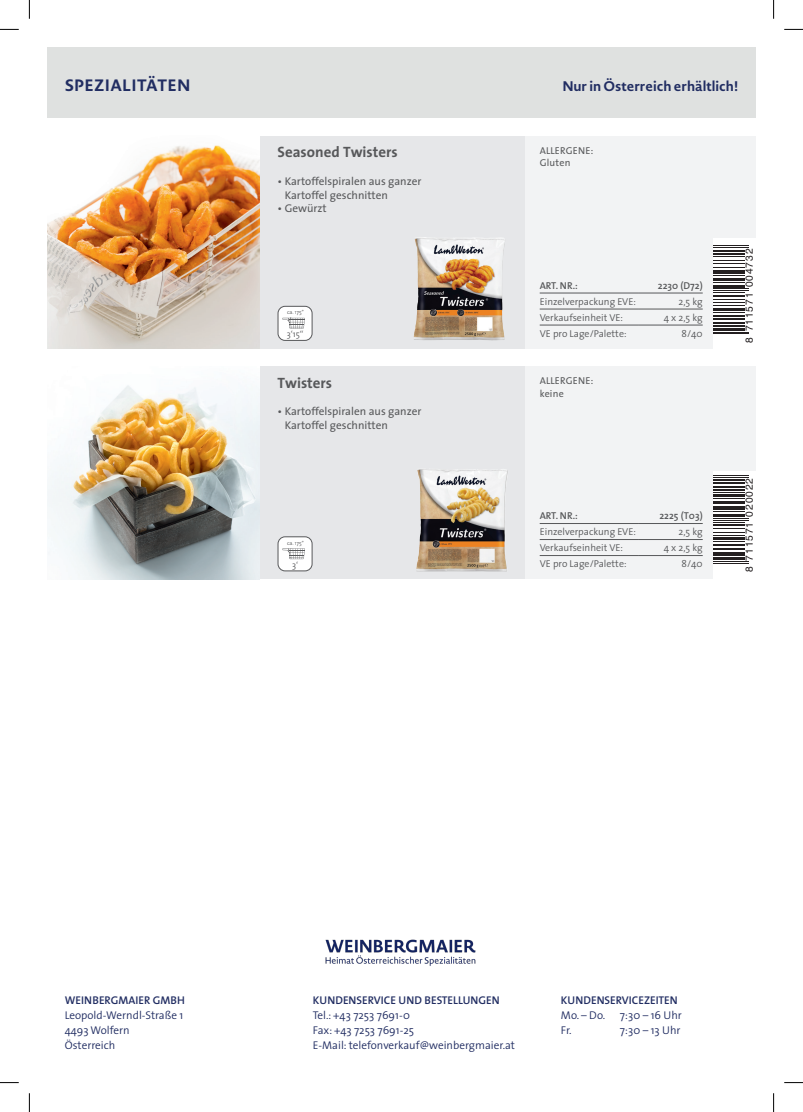
<style>
.page{position:relative;width:803px;height:1112px;background:#fff}
.page>*{position:absolute;margin:0;border:0;box-sizing:border-box;transform-origin:0 0}
.t1{font:700 16.25px "Novel Sans Pro";color:#212d62}
.t2{font:700 15px "The Sans";color:#57585a}
.t3{font:700 13.75px "Novel Sans Pro";color:#212d62}
.t4{font:300 11.25px/15px "The Sans";color:#212d62}
.t5{font:11.25px/13.8px "The Sans Plain";color:#57585a}
.t6{font:600 11.25px "The Sans";color:#212d62}
.t7{font:10.25px "Helvetica";letter-spacing:.085em;color:#231f20}
.t8{font:300 10px "The Sans";color:#57585a}
.t9{font:600 10px "The Sans";color:#57585a}
.t10{font:10px/12.5px "The Sans Plain";letter-spacing:.02em;color:#57585a}
.t11{font:300 8.75px "The Sans";color:#57585a}
.t12{font:300 5.62px "The Sans";color:#57585a}
</style>
<div class="page">
<div style="left:47px;top:136px;width:709px;height:212px;background:#e6e7e9"></div>
<div style="left:525px;top:136px;width:231px;height:212px;background:#f2f3f4"></div>
<img style="left:47px;top:136px;width:213px;height:212px">
<hr style="left:540px;top:309px;width:99px;height:1px;background:#57585a">
<hr style="left:639px;top:309px;width:64px;height:1px;background:#57585a">
<hr style="left:540px;top:325px;width:99px;height:1px;background:#57585a">
<hr style="left:639px;top:325px;width:64px;height:1px;background:#57585a">
<hr style="left:540px;top:292px;width:99px;height:1px;background:#57585a">
<hr style="left:639px;top:292px;width:64px;height:1px;background:#57585a">
<img style="left:413px;top:237px;width:92px;height:103px">
<div style="left:713px;top:238px;width:43px;height:110px;background:#fff"></div>
<hr style="left:713px;top:333px;width:36px;height:1px;background:#231f20">
<hr style="left:713px;top:331px;width:36px;height:1px;background:#231f20">
<hr style="left:713px;top:328px;width:32px;height:2px;background:#231f20">
<hr style="left:713px;top:325px;width:32px;height:2px;background:#231f20">
<hr style="left:713px;top:322px;width:32px;height:2px;background:#231f20">
<hr style="left:713px;top:318px;width:32px;height:2px;background:#231f20">
<hr style="left:713px;top:314px;width:32px;height:2px;background:#231f20">
<hr style="left:713px;top:312px;width:32px;height:1px;background:#231f20">
<hr style="left:713px;top:308px;width:32px;height:3px;background:#231f20">
<hr style="left:713px;top:305px;width:32px;height:1px;background:#231f20">
<hr style="left:713px;top:302px;width:32px;height:1px;background:#231f20">
<hr style="left:713px;top:299px;width:32px;height:1px;background:#231f20">
<hr style="left:713px;top:295px;width:32px;height:2px;background:#231f20">
<hr style="left:713px;top:292px;width:32px;height:1px;background:#231f20">
<hr style="left:713px;top:290px;width:36px;height:1px;background:#231f20">
<hr style="left:713px;top:288px;width:36px;height:1px;background:#231f20">
<hr style="left:713px;top:285px;width:32px;height:2px;background:#231f20">
<hr style="left:713px;top:282px;width:32px;height:1px;background:#231f20">
<hr style="left:713px;top:278px;width:32px;height:3px;background:#231f20">
<hr style="left:713px;top:275px;width:32px;height:1px;background:#231f20">
<hr style="left:713px;top:273px;width:32px;height:1px;background:#231f20">
<hr style="left:713px;top:270px;width:32px;height:2px;background:#231f20">
<hr style="left:713px;top:267px;width:32px;height:1px;background:#231f20">
<hr style="left:713px;top:263px;width:32px;height:1px;background:#231f20">
<hr style="left:713px;top:260px;width:32px;height:1px;background:#231f20">
<hr style="left:713px;top:256px;width:32px;height:1px;background:#231f20">
<hr style="left:713px;top:253px;width:32px;height:2px;background:#231f20">
<hr style="left:713px;top:250px;width:32px;height:2px;background:#231f20">
<hr style="left:713px;top:247px;width:36px;height:1px;background:#231f20">
<hr style="left:713px;top:245px;width:36px;height:1px;background:#231f20">
<div style="left:278px;top:306px;width:34px;height:34px;background:#fff;border-radius:7px"></div>
<div style="left:278px;top:306px;width:34px;height:34px;border:1px solid #57585a;border-radius:7px"></div>
<svg style="left:283px;top:318px;width:22px;height:10px"></svg>
<div style="left:47px;top:366px;width:709px;height:213px;background:#e6e7e9"></div>
<div style="left:525px;top:366px;width:231px;height:213px;background:#f2f3f4"></div>
<img style="left:47px;top:366px;width:213px;height:213px">
<hr style="left:540px;top:539px;width:99px;height:1px;background:#57585a">
<hr style="left:639px;top:539px;width:64px;height:1px;background:#57585a">
<hr style="left:540px;top:555px;width:99px;height:1px;background:#57585a">
<hr style="left:639px;top:555px;width:64px;height:1px;background:#57585a">
<hr style="left:540px;top:523px;width:99px;height:1px;background:#57585a">
<hr style="left:639px;top:523px;width:64px;height:1px;background:#57585a">
<img style="left:416px;top:469px;width:92px;height:102px">
<div style="left:713px;top:471px;width:43px;height:108px;background:#fff"></div>
<hr style="left:713px;top:562px;width:36px;height:1px;background:#231f20">
<hr style="left:713px;top:561px;width:36px;height:1px;background:#231f20">
<hr style="left:713px;top:557px;width:32px;height:3px;background:#231f20">
<hr style="left:713px;top:554px;width:32px;height:2px;background:#231f20">
<hr style="left:713px;top:551px;width:32px;height:2px;background:#231f20">
<hr style="left:713px;top:547px;width:32px;height:2px;background:#231f20">
<hr style="left:713px;top:544px;width:32px;height:1px;background:#231f20">
<hr style="left:713px;top:541px;width:32px;height:1px;background:#231f20">
<hr style="left:713px;top:537px;width:32px;height:3px;background:#231f20">
<hr style="left:713px;top:534px;width:32px;height:1px;background:#231f20">
<hr style="left:713px;top:532px;width:32px;height:1px;background:#231f20">
<hr style="left:713px;top:528px;width:32px;height:1px;background:#231f20">
<hr style="left:713px;top:524px;width:32px;height:2px;background:#231f20">
<hr style="left:713px;top:521px;width:32px;height:1px;background:#231f20">
<hr style="left:713px;top:519px;width:36px;height:1px;background:#231f20">
<hr style="left:713px;top:518px;width:36px;height:1px;background:#231f20">
<hr style="left:713px;top:514px;width:32px;height:3px;background:#231f20">
<hr style="left:713px;top:511px;width:32px;height:1px;background:#231f20">
<hr style="left:713px;top:508px;width:32px;height:2px;background:#231f20">
<hr style="left:713px;top:505px;width:32px;height:2px;background:#231f20">
<hr style="left:713px;top:501px;width:32px;height:2px;background:#231f20">
<hr style="left:713px;top:498px;width:32px;height:1px;background:#231f20">
<hr style="left:713px;top:494px;width:32px;height:3px;background:#231f20">
<hr style="left:713px;top:491px;width:32px;height:1px;background:#231f20">
<hr style="left:713px;top:488px;width:32px;height:2px;background:#231f20">
<hr style="left:713px;top:486px;width:32px;height:2px;background:#231f20">
<hr style="left:713px;top:482px;width:32px;height:2px;background:#231f20">
<hr style="left:713px;top:479px;width:32px;height:2px;background:#231f20">
<hr style="left:713px;top:476px;width:36px;height:1px;background:#231f20">
<hr style="left:713px;top:474px;width:36px;height:1px;background:#231f20">
<div style="left:278px;top:536px;width:34px;height:34px;background:#fff;border-radius:7px"></div>
<div style="left:278px;top:536px;width:34px;height:35px;border:1px solid #57585a;border-radius:7px"></div>
<svg style="left:283px;top:548px;width:22px;height:11px"></svg>
<div style="left:47px;top:47px;width:709px;height:71px;background:#dfe1e0"></div>
<img style="left:325px;top:939px;width:151px;height:27px">
<svg style="left:0;top:29px;width:19px;height:1px"></svg>
<svg style="left:784px;top:29px;width:19px;height:1px"></svg>
<svg style="left:0;top:1082px;width:19px;height:1px"></svg>
<svg style="left:784px;top:1082px;width:19px;height:1px"></svg>
<svg style="left:29px;top:0;width:1px;height:19px"></svg>
<svg style="left:29px;top:1093px;width:1px;height:18px"></svg>
<svg style="left:773px;top:0;width:1px;height:19px"></svg>
<svg style="left:773px;top:1093px;width:1px;height:18px"></svg>
<h1 class="t1" style="left:65px;top:74px;width:127px">SPEZIALITÄTEN</h1>
<p class="t3" style="left:562px;top:76px;width:177px">Nur in Österreich erhältlich!</p>
<h2 class="t2" style="left:277px;top:140px;width:122px">Seasoned Twisters</h2>
<p class="t5" style="left:285px;top:174px;width:138px;text-indent:-7px">• Kartoffelspiralen aus ganzer<br>Kartoffel geschnitten</p>
<p class="t5" style="left:277px;top:201px;width:51px">• Gewürzt</p>
<p class="t12" style="left:287px;top:308px;width:18px">ca. 175°</p>
<p class="t11" style="left:287px;top:327px;width:18px">3‘15‘‘</p>
<h2 class="t2" style="left:277px;top:370px;width:56px">Twisters</h2>
<p class="t5" style="left:285px;top:404px;width:138px;text-indent:-7px">• Kartoffelspiralen aus ganzer<br>Kartoffel geschnitten</p>
<p class="t12" style="left:287px;top:538px;width:18px">ca. 175°</p>
<p class="t11" style="left:292px;top:557px;width:8px">3‘</p>
<p class="t10" style="left:540px;top:144px;width:55px">ALLERGENE:<br>Gluten</p>
<p class="t9" style="left:540px;top:277px;width:40px">ART. NR.:</p>
<p class="t9" style="left:658px;top:277px;width:46px">2230 (D72)</p>
<p class="t8" style="left:540px;top:293px;width:98px">Einzelverpackung EVE:</p>
<p class="t8" style="left:679px;top:293px;width:26px">2,5 kg</p>
<p class="t8" style="left:540px;top:309px;width:85px">Verkaufseinheit VE:</p>
<p class="t8" style="left:664px;top:309px;width:41px">4 x 2,5 kg</p>
<p class="t8" style="left:540px;top:325px;width:88px">VE pro Lage/Palette:</p>
<p class="t8" style="left:681px;top:325px;width:23px">8/40</p>
<p class="t10" style="left:540px;top:374px;width:55px">ALLERGENE: keine</p>
<p class="t9" style="left:540px;top:507px;width:40px">ART. NR.:</p>
<p class="t9" style="left:659px;top:507px;width:45px">2225 (T03)</p>
<p class="t8" style="left:540px;top:523px;width:98px">Einzelverpackung EVE:</p>
<p class="t8" style="left:679px;top:523px;width:26px">2,5 kg</p>
<p class="t8" style="left:540px;top:539px;width:85px">Verkaufseinheit VE:</p>
<p class="t8" style="left:664px;top:539px;width:41px">4 x 2,5 kg</p>
<p class="t8" style="left:540px;top:555px;width:88px">VE pro Lage/Palette:</p>
<p class="t8" style="left:681px;top:555px;width:23px">8/40</p>
<p class="t7" style="left:741px;top:343px;width:96px;rotate:-90deg">8 711571 004732</p>
<p class="t7" style="left:741px;top:572px;width:96px;rotate:-90deg">8 711571 020022</p>
<p class="t6" style="left:65px;top:990px;width:122px">WEINBERGMAIER GMBH</p>
<p class="t4" style="left:65px;top:1007px;width:120px">Leopold-Werndl-Straße 1<br>4493 Wolfern<br>Österreich</p>
<p class="t6" style="left:313px;top:990px;width:188px">KUNDENSERVICE UND BESTELLUNGEN</p>
<p class="t4" style="left:313px;top:1007px;width:204px">Tel.: +43 7253 7691-0<br>Fax: +43 7253 7691-25<br>E-Mail: telefonverkauf@weinbergmaier.at</p>
<p class="t6" style="left:561px;top:990px;width:118px">KUNDENSERVICEZEITEN</p>
<p class="t4" style="left:561px;top:1007px;width:46px">Mo. – Do.</p>
<p class="t4" style="left:620px;top:1007px;width:64px">7:30 – 16 Uhr</p>
<p class="t4" style="left:561px;top:1022px;width:12px">Fr.</p>
<p class="t4" style="left:620px;top:1022px;width:62px">7:30 – 13 Uhr</p>
</div>
